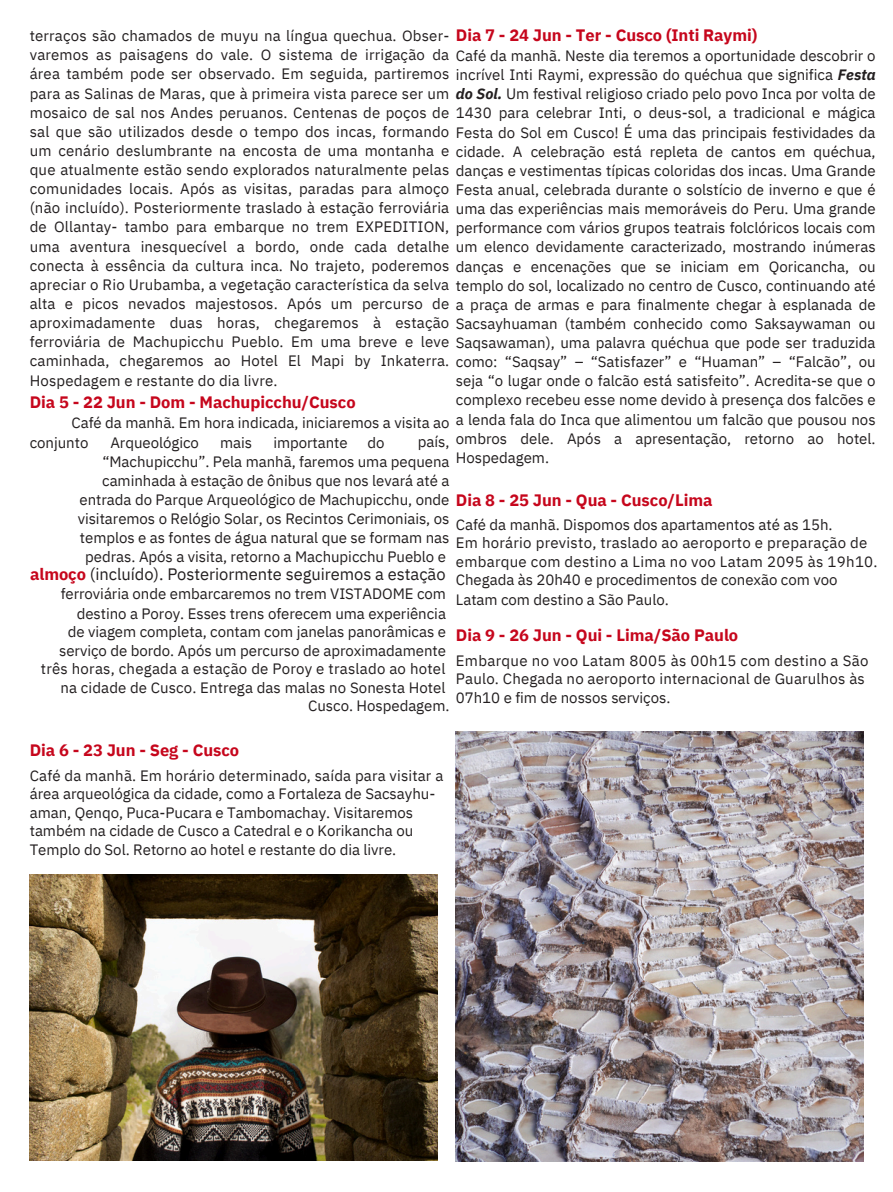
<style>
.page{position:relative;width:893px;height:1192px;background:#fff}
.page>*{position:absolute;margin:0;border:0;box-sizing:border-box;transform-origin:0 0}
.t1{font:700 16.5px "IBM Plex Sans";letter-spacing:-.005em;color:#c6061c}
.t2{font:16.5px "IBM Plex Sans";letter-spacing:-.005em;color:#231f20}
.t3{font:15px/19.2px "IBM Plex Sans";letter-spacing:-.005em;color:#231f20;text-align:justify}
.t4{font:15px "IBM Plex Sans";letter-spacing:.015em;color:#231f20}
.t5{font:15px "IBM Plex Sans";letter-spacing:.02em;color:#231f20}
.s1{font-weight:700;font-size:16.5px;color:#c6061c}
.s2{font-weight:700;font-style:italic}
.s3{font-weight:700;color:#c6061c}
</style>
<div class="page">
<img style="left:455px;top:731px;width:408px;height:430px">
<img style="left:30px;top:874px;width:407px;height:286px">
<p class="t3" style="left:30px;top:26px;width:728px">terraços são chamados de muyu na língua quechua. Obser- <span class="s1">Dia 7 - 24 Jun - Ter - Cusco (Inti Raymi)</span></p>
<p class="t3" style="left:30px;top:46px;width:847px;line-height:18.8px">varemos as paisagens do vale. O sistema de irrigação da Café da manhã. Neste dia teremos a oportunidade descobrir o área também pode ser observado. Em seguida, partiremos incrível Inti Raymi, expressão do quéchua que significa <span class="s2">Festa </span>para as Salinas de Maras, que à primeira vista parece ser um <span class="s2">do Sol.</span> Um festival religioso criado pelo povo Inca por volta de</p>
<p class="t3" style="left:30px;top:103px;width:847px">mosaico de sal nos Andes peruanos. Centenas de poços de 1430 para celebrar Inti, o deus-sol, a tradicional e mágica sal que são utilizados desde o tempo dos incas, formando Festa do Sol em Cusco! É uma das principais festividades da um cenário deslumbrante na encosta de uma montanha e cidade. A celebração está repleta de cantos em quéchua, que atualmente estão sendo explorados naturalmente pelas danças e vestimentas típicas coloridas dos incas. Uma Grande comunidades locais. Após as visitas, paradas para almoço Festa anual, celebrada durante o solstício de inverno e que é (não incluído). Posteriormente traslado à estação ferroviária uma das experiências mais memoráveis do Peru. Uma grande</p>
<p class="t3" style="left:30px;top:218px;width:847px">de Ollantay- tambo para embarque no trem EXPEDITION, performance com vários grupos teatrais folclóricos locais com uma aventura inesquecível a bordo, onde cada detalhe um elenco devidamente caracterizado, mostrando inúmeras conecta à essência da cultura inca. No trajeto, poderemos danças e encenações que se iniciam em Qoricancha, ou apreciar o Rio Urubamba, a vegetação característica da selva templo do sol, localizado no centro de Cusco, continuando até alta e picos nevados majestosos. Após um percurso de a praça de armas e para finalmente chegar à esplanada de aproximadamente duas horas, chegaremos à estação Sacsayhuaman (também conhecido como Saksaywaman ou ferroviária de Machupicchu Pueblo. Em uma breve e leve Saqsawaman), uma palavra quéchua que pode ser traduzida caminhada, chegaremos ao Hotel El Mapi by Inkaterra. como: “Saqsay” – “Satisfazer” e “Huaman” – “Falcão”, ou Hospedagem e restante do dia livre.</p>
<h1 class="t3" style="left:71px;top:413px;width:379px;text-align:right">Café da manhã. Em hora indicada, iniciaremos a visita ao país,<br>“Machupicchu”. Pela manhã, faremos uma pequena caminhada à estação de ônibus que nos levará até a</h1>
<h1 class="t3" style="left:78px;top:509px;width:373px;text-align:center">visitaremos o Relógio Solar, os Recintos Cerimoniais, os templos e as fontes de água natural que se formam nas pedras. Após a visita, retorno a Machupicchu Pueblo e</h1>
<p class="t2" style="left:30px;top:563px;width:417px"><span class="s3">almoço</span> (incluído). Posteriormente seguiremos a estação</p>
<p class="t3" style="left:61px;top:584px;width:386px">ferroviária onde embarcaremos no trem VISTADOME com</p>
<p class="t3" style="left:77px;top:603px;width:370px">destino a Poroy. Esses trens oferecem uma experiência</p>
<p class="t3" style="left:68px;top:621px;width:379px">de viagem completa, contam com janelas panorâmicas e</p>
<p class="t3" style="left:59px;top:640px;width:388px">serviço de bordo. Após um percurso de aproximadamente</p>
<p class="t4" style="left:41px;top:658px;width:406px">três horas, chegada a estação de Poroy e traslado ao hotel</p>
<p class="t3" style="left:61px;top:677px;width:386px">na cidade de Cusco. Entrega das malas no Sonesta Hotel</p>
<p class="t3" style="left:308px;top:695px;width:143px">Cusco. Hospedagem.</p>
<p class="t3" style="left:455px;top:371px;width:421px">seja “o lugar onde o falcão está satisfeito”. Acredita-se que o complexo recebeu esse nome devido à presença dos falcões e a lenda fala do Inca que alimentou um falcão que pousou nos ombros dele. Após a apresentação, retorno ao hotel.<br>Hospedagem.</p>
<p class="t3" style="left:80px;top:489px;width:634px">entrada do Parque Arqueológico de Machupicchu, onde <span class="s1">Dia 8 - 25 Jun - Qua - Cusco/Lima</span></p>
<p class="t3" style="left:455px;top:515px;width:378px">Café da manhã. Dispomos dos apartamentos até as 15h.</p>
<p class="t4" style="left:455px;top:533px;width:413px">Em horário previsto, traslado ao aeroporto e preparação de</p>
<p class="t5" style="left:455px;top:552px;width:423px">embarque com destino a Lima no voo Latam 2095 às 19h10.</p>
<p class="t3" style="left:455px;top:570px;width:383px">Chegada às 20h40 e procedimentos de conexão com voo</p>
<p class="t3" style="left:455px;top:589px;width:214px">Latam com destino a São Paulo.</p>
<p class="t1" style="left:455px;top:624px;width:284px">Dia 9 - 26 Jun - Qui - Lima/São Paulo</p>
<p class="t5" style="left:455px;top:650px;width:414px">Embarque no voo Latam 8005 às 00h15 com destino a São</p>
<p class="t3" style="left:455px;top:668px;width:410px">Paulo. Chegada no aeroporto internacional de Guarulhos às</p>
<p class="t3" style="left:455px;top:687px;width:216px">07h10 e fim de nossos serviços.</p>
<p class="t1" style="left:30px;top:391px;width:327px">Dia 5 - 22 Jun - Dom - Machupicchu/Cusco</p>
<p class="t3" style="left:30px;top:432px;width:60px">conjunto</p>
<p class="t3" style="left:110px;top:432px;width:90px">Arqueológico</p>
<p class="t3" style="left:220px;top:432px;width:34px">mais</p>
<p class="t3" style="left:273px;top:432px;width:76px">importante</p>
<p class="t3" style="left:367px;top:432px;width:19px">do</p>
<p class="t1" style="left:30px;top:739px;width:211px">Dia 6 - 23 Jun - Seg - Cusco</p>
<p class="t3" style="left:30px;top:765px;width:415px">Café da manhã. Em horário determinado, saída para visitar a</p>
<p class="t3" style="left:30px;top:783px;width:407px">área arqueológica da cidade, como a Fortaleza de Sacsayhu-</p>
<p class="t3" style="left:30px;top:802px;width:384px">aman, Qenqo, Puca-Pucara e Tambomachay. Visitaremos</p>
<p class="t3" style="left:30px;top:820px;width:385px">também na cidade de Cusco a Catedral e o Korikancha ou</p>
<p class="t3" style="left:30px;top:840px;width:368px">Templo do Sol. Retorno ao hotel e restante do dia livre.</p>
</div>
